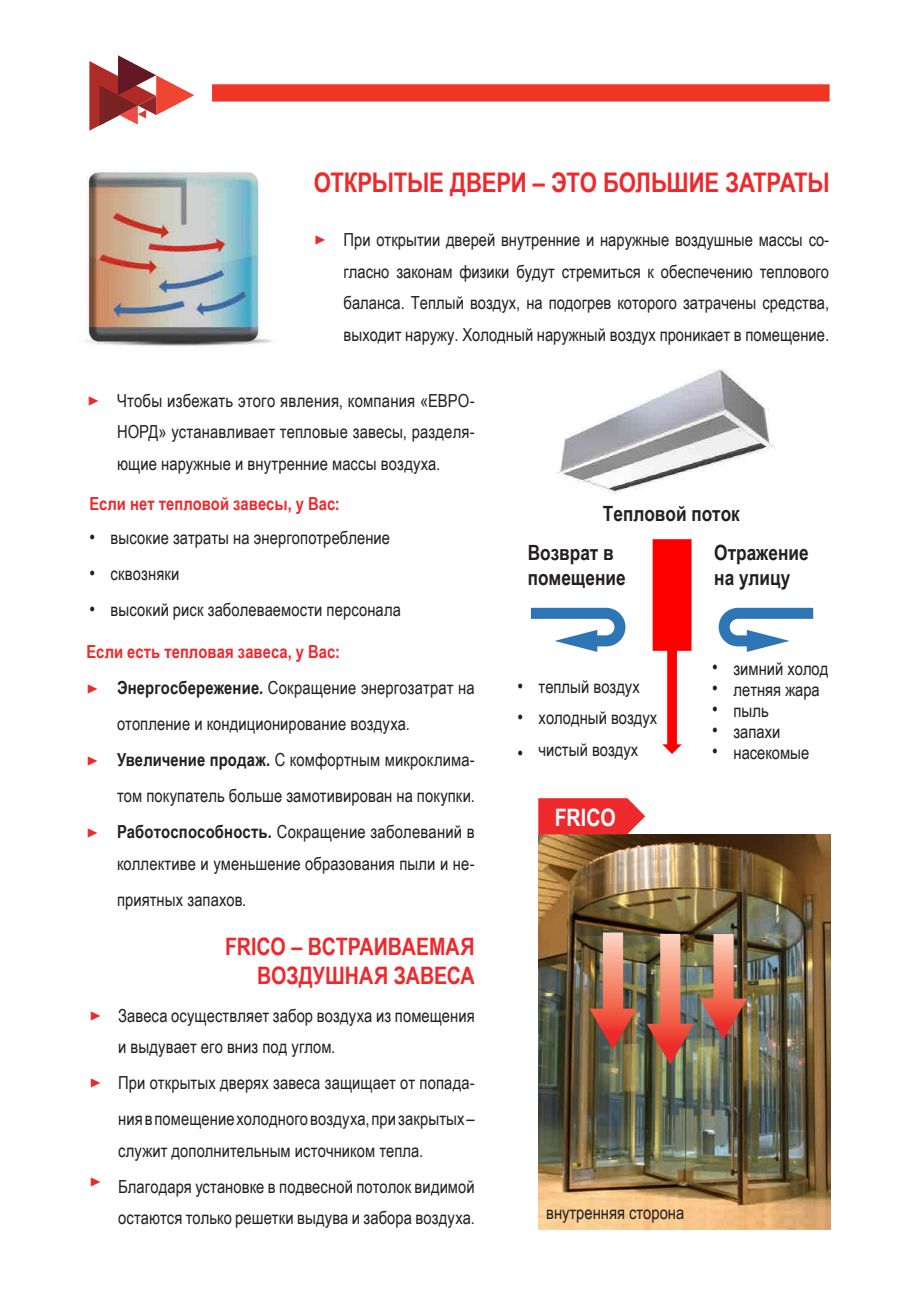
<style>
.page{position:relative;width:919px;height:1289px;background:#fff}
.page>*{position:absolute;margin:0;border:0;box-sizing:border-box;transform-origin:0 0}
.t1{font:700 27px "Arial Narrow";letter-spacing:-.01em;color:#ee292c}
.t2{font:700 24px/28.8px "Arial Narrow";letter-spacing:-.005em;color:#ee292c;text-align:right}
.t3{font:700 24px "Arial Narrow";letter-spacing:-.005em;color:#fff}
.t4{font:700 21px "Arial Narrow";color:#231f20}
.t5{font:19.5px "Arial Narrow";color:#231f20}
.t6{font:19.5px "Minion Pro";color:#ee292c}
.Стиль_абзаца_2{font:18px/31.5px "Arial Narrow";color:#231f20}
.Стиль_абзаца_3{font:18px/31.5px "Arial Narrow";letter-spacing:.005em;color:#231f20}
.Стиль_абзаца_1{font:18px "Arial Narrow";letter-spacing:.005em;color:#231f20}
.t7{font:700 18px "Arial Narrow";letter-spacing:.005em;color:#ee292c}
.s1{font-weight:700}
</style>
<div class="page">
<img style="left:556px;top:368px;width:218px;height:184px">
<div style="left:212px;top:84px;width:617px;height:18px;background:#ef3525"></div>
<svg style="left:89px;top:55px;width:105px;height:76px"></svg>
<img style="left:85px;top:170px;width:187px;height:176px">
<img style="left:538px;top:834px;width:292px;height:395px">
<svg style="left:718px;top:608px;width:95px;height:44px"></svg>
<svg style="left:652px;top:539px;width:39px;height:215px"></svg>
<svg style="left:531px;top:608px;width:94px;height:44px"></svg>
<svg style="left:538px;top:798px;width:107px;height:36px;background:#ef3c3e"></svg>
<img style="left:589px;top:932px;width:47px;height:117px">
<img style="left:700px;top:934px;width:47px;height:105px">
<img style="left:646px;top:933px;width:47px;height:131px">
<p class="t1" style="left:314px;top:162px;width:517px">ОТКРЫТЫЕ ДВЕРИ – ЭТО БОЛЬШИЕ ЗАТРАТЫ</p>
<p class="t6" style="left:314px;top:226px;width:13px">▶</p>
<p class="Стиль_абзаца_2" style="left:343px;top:223px;width:487px;text-align:justify">При открытии дверей внутренние и наружные воздушные массы со&shy;гласно законам физики будут стремиться к обеспечению теплового баланса. Теплый воздух, на подогрев которого затрачены средства, выходит наружу. Холодный наружный воздух проникает в помещение.</p>
<p class="t6" style="left:88px;top:386px;width:13px">▶</p>
<p class="Стиль_абзаца_3" style="left:117px;top:384px;width:359px;text-align:justify">Чтобы избежать этого явления, компания «ЕВРО-НОРД» устанавливает тепловые завесы, разделя&shy;ющие наружные и внутренние массы воздуха.</p>
<p class="t7" style="left:89px;top:490px;width:252px">Если нет тепловой завесы, у Вас:</p>
<p class="t5" style="left:89px;top:522px;width:7px">•</p>
<p class="t5" style="left:89px;top:558px;width:7px">•</p>
<p class="t5" style="left:89px;top:594px;width:7px">•</p>
<p class="Стиль_абзаца_1" style="left:111px;top:525px;width:281px">высокие затраты на энергопотребление</p>
<p class="Стиль_абзаца_1" style="left:111px;top:561px;width:70px">сквозняки</p>
<p class="Стиль_абзаца_1" style="left:111px;top:597px;width:292px">высокий риск заболеваемости персонала</p>
<p class="t7" style="left:87px;top:637px;width:255px">Если есть тепловая завеса, у Вас:</p>
<p class="t6" style="left:87px;top:674px;width:13px">▶</p>
<p class="t6" style="left:87px;top:746px;width:13px">▶</p>
<p class="t6" style="left:87px;top:818px;width:13px">▶</p>
<p class="t6" style="left:89px;top:1001px;width:13px">▶</p>
<p class="t6" style="left:89px;top:1069px;width:13px">▶</p>
<p class="t6" style="left:89px;top:1168px;width:13px">▶</p>
<p class="Стиль_абзаца_3" style="left:117px;top:669px;width:359px;line-height:36px"><span class="s1">Энергосбережение.</span> Сокращение энергозатрат на отопление и кондиционирование воздуха.</p>
<p class="Стиль_абзаца_3" style="left:117px;top:741px;width:359px;line-height:36px"><span class="s1">Увеличение продаж.</span> С комфортным микроклима&shy;том покупатель больше замотивирован на покупки.</p>
<p class="Стиль_абзаца_3" style="left:117px;top:815px;width:359px"><span class="s1">Работоспособность.</span> Сокращение заболеваний в коллективе и уменьшение образования пыли и не-</p>
<p class="Стиль_абзаца_3" style="left:117px;top:882px;width:131px">приятных запахов.</p>
<p class="t2" style="left:225px;top:930px;width:251px">FRICO – ВСТРАИВАЕМАЯ<br>ВОЗДУШНАЯ ЗАВЕСА</p>
<p class="Стиль_абзаца_2" style="left:118px;top:999px;width:358px">Завеса осуществляет забор воздуха из помещения и выдувает его вниз под углом.</p>
<p class="Стиль_абзаца_2" style="left:118px;top:1064px;width:358px;line-height:36px">При открытых дверях завеса защищает от попада&shy;ния в помещение холодного воздуха, при закрытых –</p>
<p class="Стиль_абзаца_2" style="left:118px;top:1134px;width:306px">служит дополнительным источником тепла.</p>
<p class="Стиль_абзаца_2" style="left:118px;top:1170px;width:358px">Благодаря установке в подвесной потолок видимой остаются только решетки выдува и забора воздуха.</p>
<p class="t4" style="left:603px;top:497px;width:138px">Тепловой поток</p>
<p class="t4" style="left:527px;top:537px;width:88px">Возврат в</p>
<p class="t4" style="left:527px;top:562px;width:99px">помещение</p>
<p class="t4" style="left:714px;top:537px;width:96px">Отражение</p>
<p class="t4" style="left:714px;top:562px;width:78px">на улицу</p>
<p class="t5" style="left:517px;top:671px;width:7px">•</p>
<p class="t5" style="left:517px;top:703px;width:7px">•</p>
<p class="t5" style="left:517px;top:739px;width:7px">•</p>
<p class="Стиль_абзаца_2" style="left:538px;top:670px;width:103px">теплый воздух</p>
<p class="Стиль_абзаца_2" style="left:538px;top:701px;width:120px">холодный воздух</p>
<p class="Стиль_абзаца_2" style="left:538px;top:733px;width:101px">чистый воздух</p>
<p class="t3" style="left:555px;top:799px;width:62px">FRICO</p>
<p class="t5" style="left:712px;top:653px;width:7px">•</p>
<p class="t5" style="left:712px;top:674px;width:7px">•</p>
<p class="t5" style="left:712px;top:695px;width:7px">•</p>
<p class="t5" style="left:712px;top:716px;width:7px">•</p>
<p class="t5" style="left:712px;top:737px;width:7px">•</p>
<p class="Стиль_абзаца_2" style="left:733px;top:652px;width:96px">зимний холод</p>
<p class="Стиль_абзаца_2" style="left:733px;top:673px;width:88px">летняя жара</p>
<p class="Стиль_абзаца_2" style="left:733px;top:694px;width:37px">пыль</p>
<p class="Стиль_абзаца_2" style="left:733px;top:715px;width:48px">запахи</p>
<p class="Стиль_абзаца_2" style="left:733px;top:736px;width:77px">насекомые</p>
<p class="Стиль_абзаца_2" style="left:546px;top:1196px;width:140px">внутренняя сторона</p>
</div>
